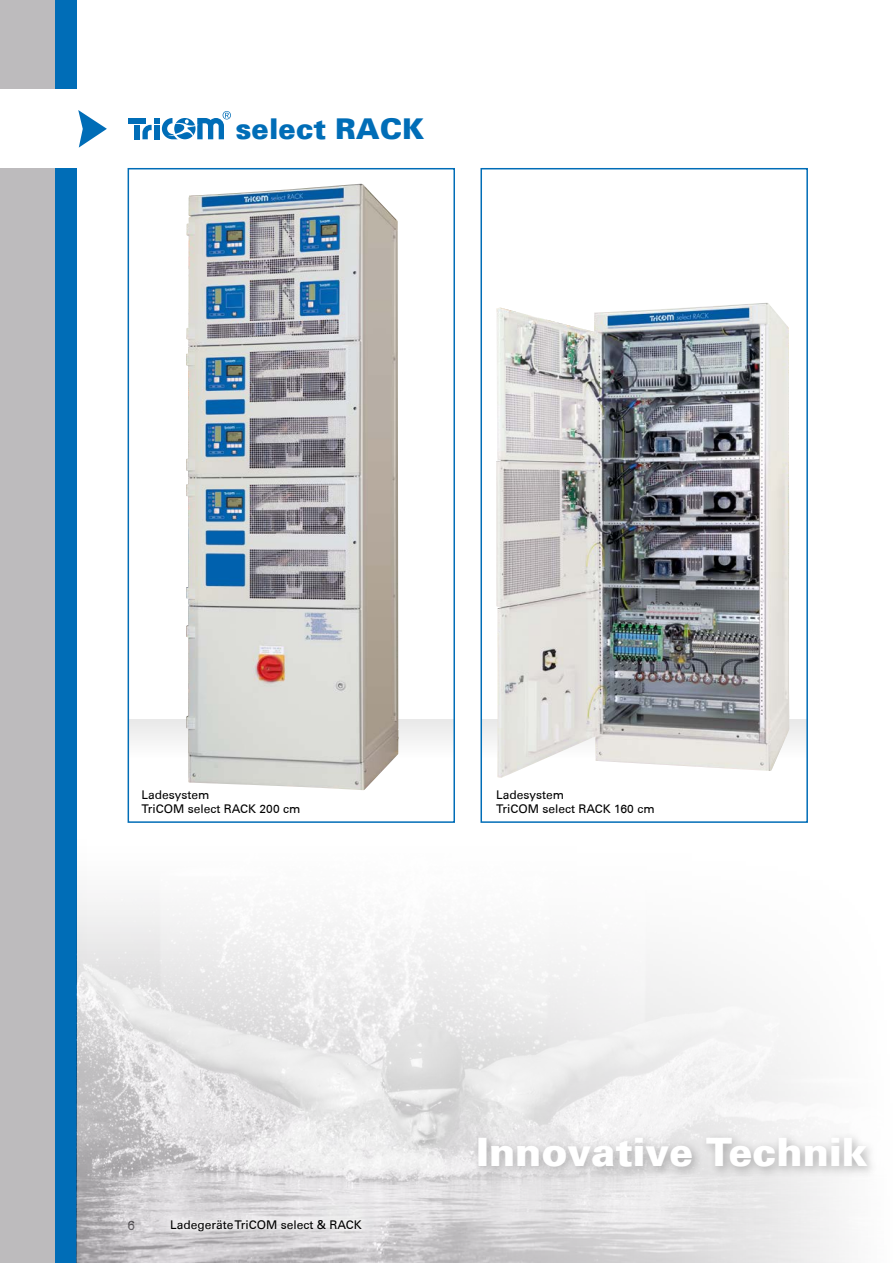
<style>
.page{position:relative;width:893px;height:1263px;background:#fff}
.page>*{position:absolute;margin:0;border:0;box-sizing:border-box;transform-origin:0 0}
.t1{font:900 39px "Univers";color:#fff}
.t2{font:900 28.5px "Univers";color:#006db7}
.t3{font:13.5px "Univers 55 Roman";color:#000}
.t4{font:12px/14.4px "Univers 55 Roman";color:#000}
</style>
<div class="page">
<div style="left:0;top:0;width:55px;height:1263px;background:#bdbbbd"></div>
<div style="left:55px;top:0;width:22px;height:1263px;background:#006db7"></div>
<div style="left:0;top:90px;width:102px;height:78px;background:#fff"></div>
<svg style="left:78px;top:110px;width:29px;height:38px"></svg>
<img style="left:77px;top:801px;width:772px;height:462px">
<div style="left:128px;top:169px;width:326px;height:653px;background:#fff"></div>
<div style="left:128px;top:720px;width:326px;height:38px;background:#f3f3f3"></div>
<div style="left:128px;top:168px;width:327px;height:655px;border:2px solid #006db7"></div>
<div style="left:481px;top:169px;width:326px;height:653px;background:#fff"></div>
<div style="left:481px;top:720px;width:326px;height:38px;background:#f3f3f3"></div>
<div style="left:480px;top:168px;width:328px;height:655px;border:2px solid #006db7"></div>
<img style="left:186px;top:184px;width:213px;height:606px">
<img style="left:496px;top:303px;width:293px;height:475px">
<div style="left:472px;top:1131px;width:421px;height:48px;background:#000;opacity:.28"></div>
<div style="left:161px;top:1211px;width:210px;height:30px;background:#fff;opacity:.75"></div>
<div style="left:128px;top:118px;width:18px;height:5px;background:#006db7"></div>
<div style="left:134px;top:125px;width:5px;height:14px;background:#006db7"></div>
<svg style="left:142px;top:111px;width:89px;height:29px"></svg>
<h2 class="t2" style="left:236px;top:110px;width:190px">select RACK</h2>
<p class="t4" style="left:141px;top:787px;width:161px">Ladesystem<br>TriCOM select RACK 200 cm</p>
<p class="t4" style="left:496px;top:787px;width:160px">Ladesystem<br>TriCOM select RACK 160 cm</p>
<p class="t3" style="left:128px;top:1217px;width:9px">6</p>
<p class="t4" style="left:170px;top:1217px;width:193px">Ladegeräte TriCOM select &amp; RACK</p>
<h1 class="t1" style="left:476px;top:1126px;width:393px">Innovative Technik</h1>
</div>
